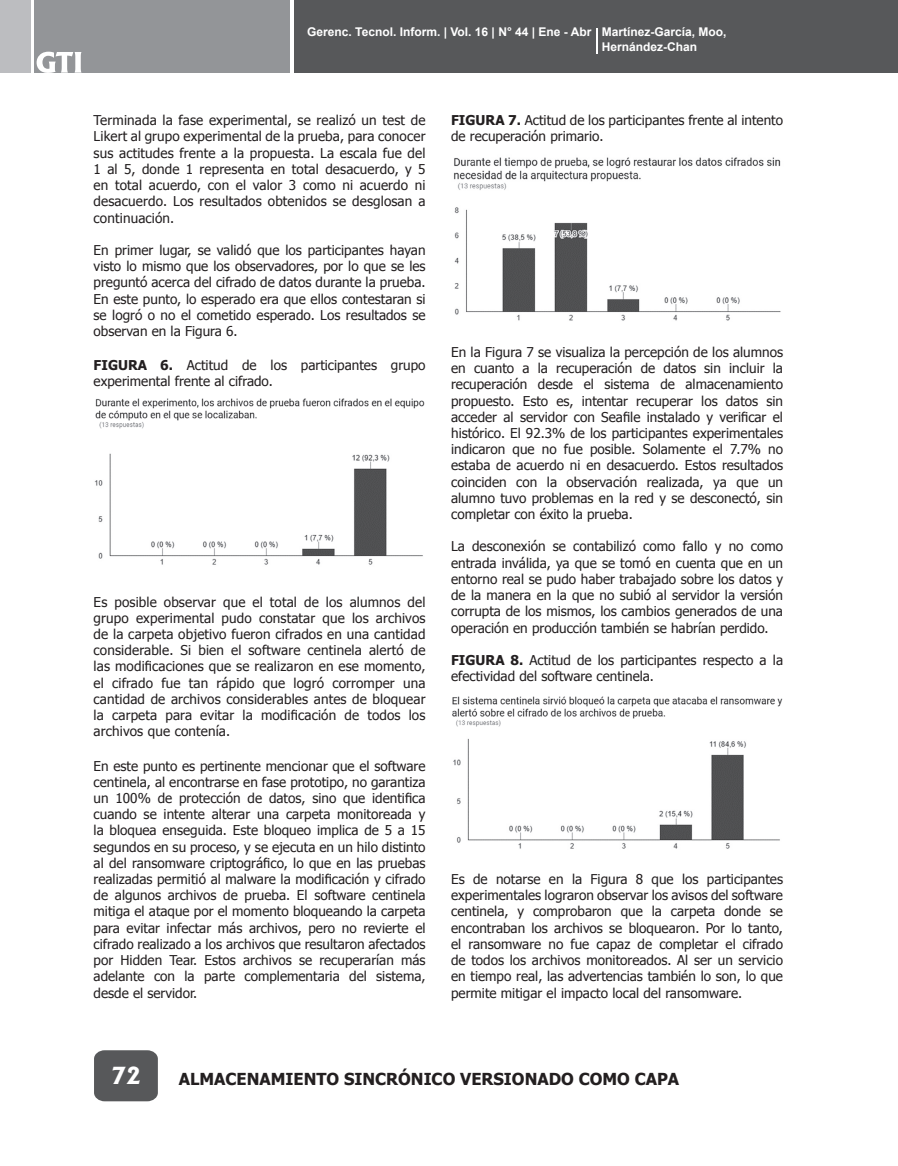
<style>
.page{position:relative;width:898px;height:1166px;background:#fff}
.page>*{position:absolute;margin:0;border:0;box-sizing:border-box;transform-origin:0 0}
.t1{font:800 22.5px "Albertus";color:#fff}
.t2{font:700 16.5px "Tahoma";color:#231f20}
.Pie_de_foto{font:13.5px/16.2px "Tahoma";color:#231f20;text-align:justify}
.t3{font:700 12px/14.4px "Arial";color:#fff}
.s1{font-weight:700}
</style>
<div class="page">
<div style="left:889px;top:0;width:8px;height:73px;background:#57585a"></div>
<div style="left:293px;top:0;width:596px;height:73px;background:#57585a"></div>
<div style="left:34px;top:0;width:255px;height:73px;background:#939598"></div>
<div style="left:0;top:0;width:30px;height:73px;background:#bcbdc0"></div>
<div style="left:94px;top:1050px;width:64px;height:50px;background:#57585a"></div>
<svg style="left:37px;top:52px;width:44px;height:21px"></svg>
<hr style="left:595px;top:28px;width:2px;height:25px;background:#fff">
<img style="left:95px;top:398px;width:330px;height:31px">
<img style="left:94px;top:453px;width:329px;height:112px">
<img style="left:454px;top:157px;width:327px;height:33px">
<img style="left:454px;top:207px;width:327px;height:114px">
<img style="left:452px;top:696px;width:330px;height:31px">
<img style="left:453px;top:738px;width:327px;height:111px">
<p class="t3" style="left:601px;top:25px;width:126px;text-indent:-294px">Gerenc. Tecnol. Inform. | Vol. 16 | N° 44 | Ene - Abr Martínez-García, Moo,<br>Hernández-Chan</p>
<p class="Pie_de_foto" style="left:94px;top:112px;width:333px">Terminada la fase experimental, se realizó un test de Likert al grupo experimental de la prueba, para conocer sus actitudes frente a la propuesta. La escala fue del 1 al 5, donde 1 representa en total desacuerdo, y 5 en total acuerdo, con el valor 3 como ni acuerdo ni desacuerdo. Los resultados obtenidos se desglosan a continuación.</p>
<p class="Pie_de_foto" style="left:94px;top:241px;width:333px">En primer lugar, se validó que los participantes hayan visto lo mismo que los observadores, por lo que se les preguntó acerca del cifrado de datos durante la prueba.<br>En este punto, lo esperado era que ellos contestaran si se logró o no el cometido esperado. Los resultados se observan en la Figura 6.</p>
<p class="Pie_de_foto" style="left:94px;top:356px;width:333px"><span class="s1">FIGURA 6.</span> Actitud de los participantes grupo experimental frente al cifrado.</p>
<p class="Pie_de_foto" style="left:94px;top:592px;width:333px">Es posible observar que el total de los alumnos del grupo experimental pudo constatar que los archivos de la carpeta objetivo fueron cifrados en una cantidad considerable. Si bien el software centinela alertó de las modificaciones que se realizaron en ese momento, el cifrado fue tan rápido que logró corromper una cantidad de archivos considerables antes de bloquear la carpeta para evitar la modificación de todos los archivos que contenía.</p>
<p class="Pie_de_foto" style="left:94px;top:756px;width:333px">En este punto es pertinente mencionar que el software centinela, al encontrarse en fase prototipo, no garantiza un 100% de protección de datos, sino que identifica cuando se intente alterar una carpeta monitoreada y la bloquea enseguida. Este bloqueo implica de 5 a 15 segundos en su proceso, y se ejecuta en un hilo distinto al del ransomware criptográfico, lo que en las pruebas realizadas permitió al malware la modificación y cifrado de algunos archivos de prueba. El software centinela mitiga el ataque por el momento bloqueando la carpeta para evitar infectar más archivos, pero no revierte el cifrado realizado a los archivos que resultaron afectados por Hidden Tear. Estos archivos se recuperarían más adelante con la parte complementaria del sistema, desde el servidor.</p>
<p class="Pie_de_foto" style="left:451px;top:112px;width:333px"><span class="s1">FIGURA 7.</span> Actitud de los participantes frente al intento de recuperación primario.</p>
<p class="Pie_de_foto" style="left:451px;top:343px;width:333px">En la Figura 7 se visualiza la percepción de los alumnos en cuanto a la recuperación de datos sin incluir la recuperación desde el sistema de almacenamiento propuesto. Esto es, intentar recuperar los datos sin acceder al servidor con Seafile instalado y verificar el histórico. El 92.3% de los participantes experimentales indicaron que no fue posible. Solamente el 7.7% no estaba de acuerdo ni en desacuerdo. Estos resultados coinciden con la observación realizada, ya que un alumno tuvo problemas en la red y se desconectó, sin completar con éxito la prueba.</p>
<p class="Pie_de_foto" style="left:451px;top:537px;width:333px">La desconexión se contabilizó como fallo y no como entrada inválida, ya que se tomó en cuenta que en un entorno real se pudo haber trabajado sobre los datos y de la manera en la que no subió al servidor la versión corrupta de los mismos, los cambios generados de una operación en producción también se habrían perdido.</p>
<p class="Pie_de_foto" style="left:451px;top:651px;width:333px"><span class="s1">FIGURA 8.</span> Actitud de los participantes respecto a la efectividad del software centinela.</p>
<p class="Pie_de_foto" style="left:451px;top:870px;width:333px">Es de notarse en la Figura 8 que los participantes experimentales lograron observar los avisos del software centinela, y comprobaron que la carpeta donde se encontraban los archivos se bloquearon. Por lo tanto, el ransomware no fue capaz de completar el cifrado de todos los archivos monitoreados. Al ser un servicio en tiempo real, las advertencias también lo son, lo que permite mitigar el impacto local del ransomware.</p>
<h1 class="t1" style="left:111px;top:1061px;width:31px">72</h1>
<p class="t2" style="left:179px;top:1067px;width:502px">ALMACENAMIENTO SINCRÓNICO VERSIONADO COMO CAPA</p>
</div>
